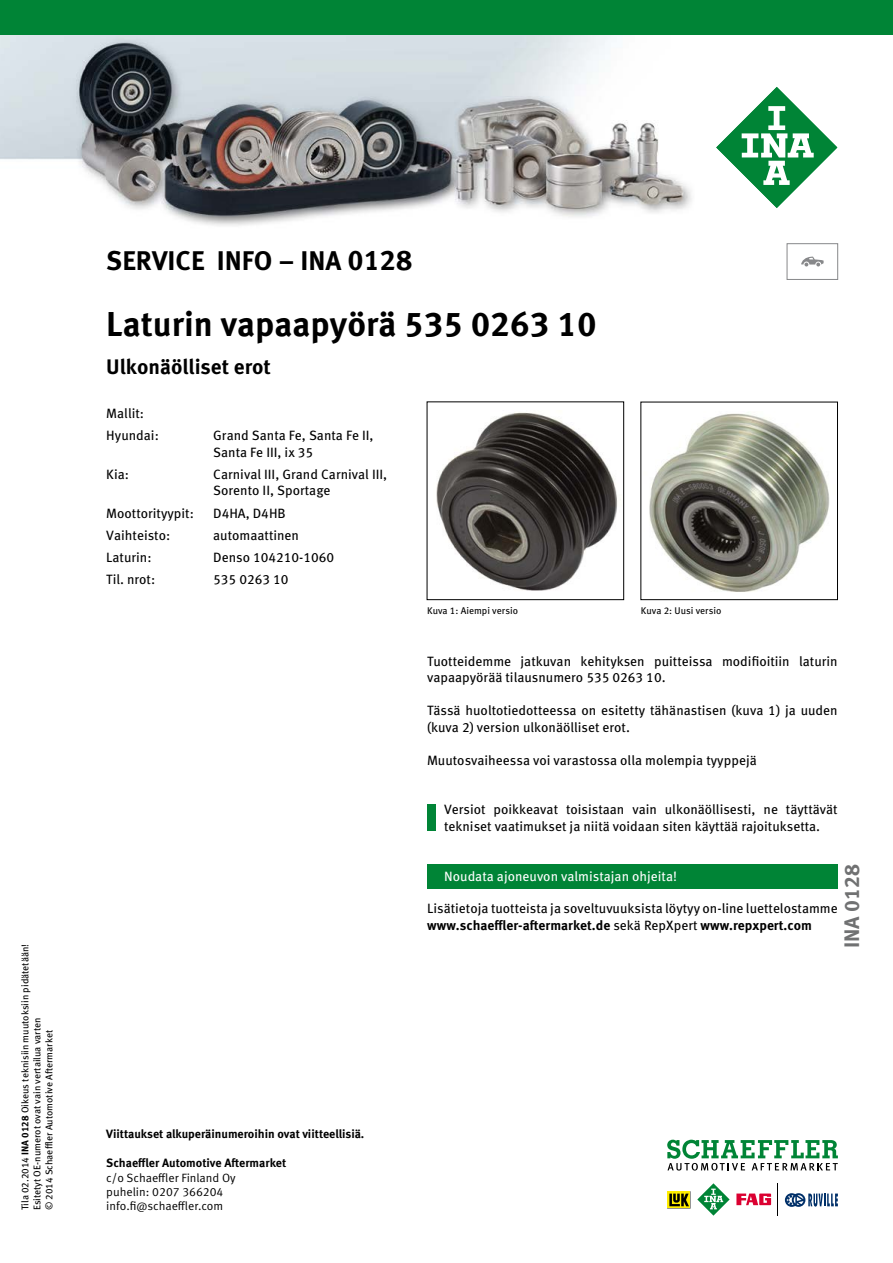
<style>
.page{position:relative;width:893px;height:1263px;background:#fff}
.page>*{position:absolute;margin:0;border:0;box-sizing:border-box;transform-origin:0 0}
.t1{font:700 34.5px "Meta Pro";color:#000}
.t2{font:700 27px "Meta Pro";color:#000}
.t3{font:700 21px "Meta Pro";color:#000}
.t4{font:700 21px "Meta Pro";color:#707172}
.t5{font:13.5px/16.5px "Meta Pro";color:#000}
.t6{font:13.5px "Meta Pro";color:#fff}
.t7{font:700 12px "Meta Pro";color:#000}
.t8{font:12px/14.4px "Meta Pro Norm";color:#000}
.t9{font:9.75px/12px "Meta Pro";color:#000}
.s1{font-weight:700}
.s2{font-size:28.5px}
</style>
<div class="page">
<div style="left:427px;top:804px;width:9px;height:27px;background:#008436"></div>
<img style="left:436px;top:412px;width:182px;height:179px">
<div style="left:427px;top:402px;width:197px;height:198px;border:1px solid #000"></div>
<img style="left:649px;top:413px;width:181px;height:179px">
<div style="left:641px;top:402px;width:197px;height:198px;border:1px solid #000"></div>
<div style="left:427px;top:864px;width:411px;height:25px;background:#008436"></div>
<div style="left:787px;top:243px;width:51px;height:37px;border:1px solid #87888a"></div>
<svg style="left:801px;top:257px;width:23px;height:9px"></svg>
<img style="left:0;top:34px;width:893px;height:192px">
<svg style="left:715px;top:85px;width:124px;height:124px"></svg>
<div style="left:0;top:0;width:893px;height:34px;background:#008436"></div>
<svg style="left:667px;top:1191px;width:23px;height:18px"></svg>
<svg style="left:697px;top:1183px;width:33px;height:32px"></svg>
<svg style="left:736px;top:1193px;width:35px;height:12px"></svg>
<hr style="left:778px;top:1183px;width:1px;height:32px;background:#000">
<svg style="left:785px;top:1193px;width:53px;height:14px"></svg>
<svg style="left:667px;top:1140px;width:171px;height:30px"></svg>
<p class="t9" style="left:19px;top:1210px;width:268px;rotate:-90deg">Tila 02.2014 <span class="s1">INA 0128</span> Oikeus teknisiin muutoksiin pidätetään!<br>Esitetyt OE-numerot ovat vain vertailua varten<br>© 2014 Schaeffler Automotive Aftermarket</p>
<h2 class="t2" style="left:106px;top:239px;width:308px">SERVICE INFO – INA <span class="s2">0128</span></h2>
<h1 class="t1" style="left:106px;top:297px;width:492px">Laturin vapaapyörä 535 0263 10</h1>
<h3 class="t3" style="left:106px;top:350px;width:166px">Ulkonäölliset erot</h3>
<p class="t5" style="left:106px;top:401px;width:54px;line-height:22.2px">Mallit:<br>Hyundai:</p>
<p class="t5" style="left:213px;top:426px;width:162px">Grand Santa Fe, Santa Fe II,<br>Santa Fe III, ix 35</p>
<p class="t5" style="left:106px;top:465px;width:24px">Kia:</p>
<p class="t5" style="left:213px;top:465px;width:176px">Carnival III, Grand Carnival III,<br>Sorento II, Sportage</p>
<p class="t5" style="left:106px;top:504px;width:89px">Moottorityypit:</p>
<p class="t5" style="left:213px;top:504px;width:74px">D4HA, D4HB</p>
<p class="t5" style="left:106px;top:526px;width:65px">Vaihteisto:</p>
<p class="t5" style="left:213px;top:526px;width:87px">automaattinen</p>
<p class="t5" style="left:106px;top:548px;width:47px">Laturin:</p>
<p class="t5" style="left:213px;top:548px;width:123px">Denso 104210-1060</p>
<p class="t5" style="left:106px;top:570px;width:50px">Til. nrot:</p>
<p class="t5" style="left:213px;top:570px;width:77px">535 0263 10</p>
<p class="t9" style="left:427px;top:603px;width:92px">Kuva 1: Aiempi versio</p>
<p class="t9" style="left:641px;top:603px;width:82px">Kuva 2: Uusi versio</p>
<p class="t5" style="left:427px;top:652px;width:412px">Tuotteidemme jatkuvan kehityksen puitteissa modifioitiin laturin vapaapyörää tilausnumero 535 0263 10.</p>
<p class="t5" style="left:427px;top:701px;width:412px">Tässä huoltotiedotteessa on esitetty tähänastisen (kuva 1) ja uuden (kuva 2) version ulkonäölliset erot.</p>
<p class="t5" style="left:427px;top:751px;width:331px">Muutosvaiheessa voi varastossa olla molempia tyyppejä</p>
<p class="t5" style="left:444px;top:800px;width:395px">Versiot poikkeavat toisistaan vain ulkonäöllisesti, ne täyttävät tekniset vaatimukset ja niitä voidaan siten käyttää rajoituksetta.</p>
<h3 class="t4" style="left:835px;top:948px;width:86px;rotate:-90deg">INA 0128</h3>
<p class="t6" style="left:444px;top:866px;width:234px">Noudata ajoneuvon valmistajan ohjeita!</p>
<p class="t5" style="left:427px;top:899px;width:412px">Lisätietoja tuotteista ja soveltuvuuksista löytyy on-line luettelostamme <span class="s1">www.schaeffler-aftermarket.de</span> sekä RepXpert <span class="s1">www.repxpert.com</span></p>
<p class="t7" style="left:106px;top:1125px;width:260px">Viittaukset alkuperäinumeroihin ovat viitteellisiä.</p>
<p class="t7" style="left:106px;top:1154px;width:181px">Schaeffler Automotive Aftermarket</p>
<p class="t8" style="left:106px;top:1169px;width:131px">c/o Schaeffler Finland Oy puhelin: 0207 366204 info.fi@schaeffler.com</p>
</div>
